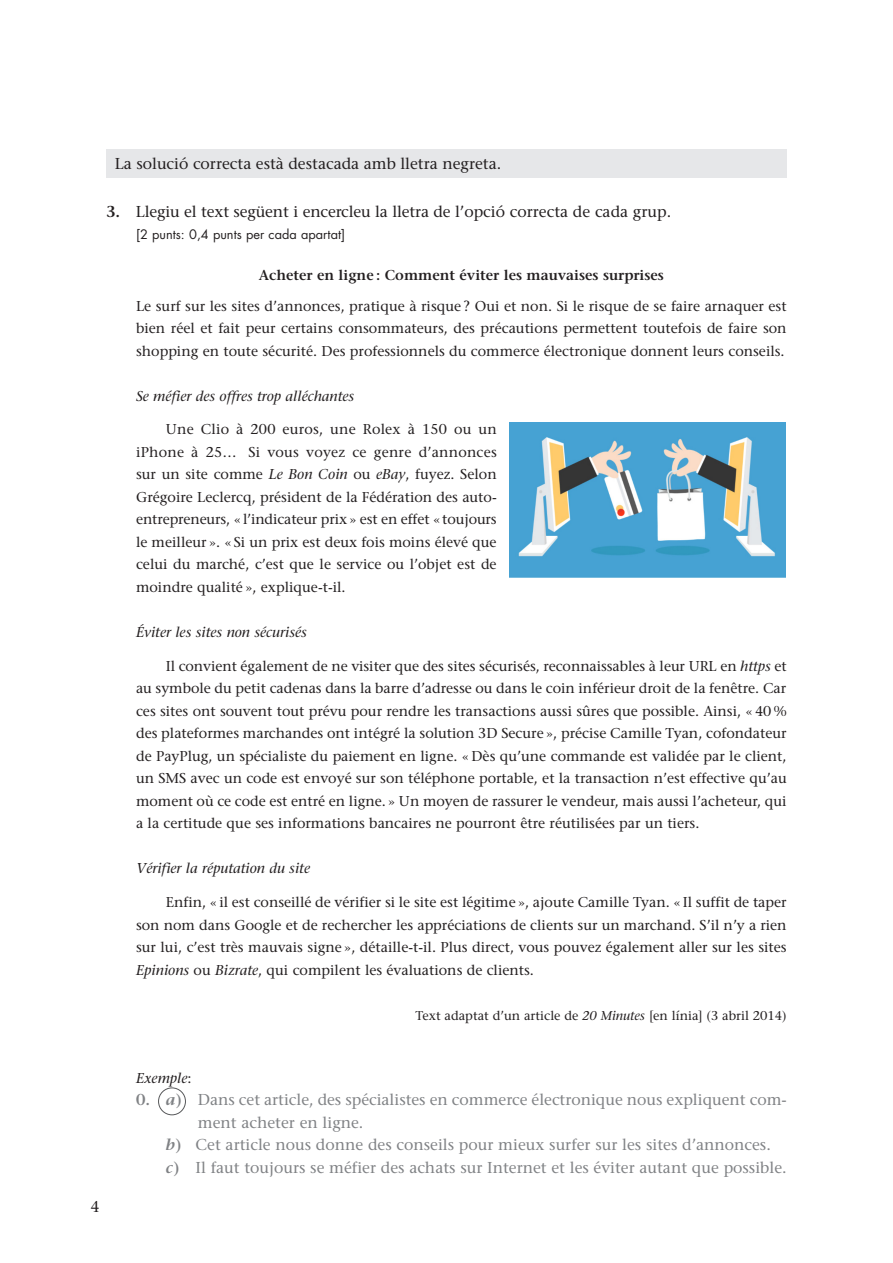
<style>
.page{position:relative;width:893px;height:1263px;background:#fff}
.page>*{position:absolute;margin:0;border:0;box-sizing:border-box;transform-origin:0 0}
.Francés_con_sangría{font:15.75px/22.5px "Stone Serif";color:#808285}
.Pregunta{font:15.75px "Stone Serif";color:#231f20}
.Texto_con_sangría{font:14.25px/22.5px "Stone Serif";color:#231f20;text-align:justify}
.Texto_con_sangría-2{font:italic 14.25px "Stone Serif";color:#231f20}
.Título_1{font:600 14.25px "Stone Serif";color:#231f20}
.Francés_con_sangría-2{font:italic 14.25px "Stone Serif";color:#231f20}
.Nota{font:12.75px "Stone Serif";color:#231f20}
.Puntuación{font:12.75px "Futura";color:#231f20}
.s1{font-weight:600}
.s2{font-style:italic}
.s3{font-style:normal}
.s4{font-weight:600;font-style:italic}
</style>
<div class="page">
<div style="left:106px;top:149px;width:681px;height:29px;background:#e6e7e9"></div>
<div style="left:158px;top:1087px;width:28px;height:28px;border:1px solid #57585a;border-radius:50%"></div>
<img style="left:509px;top:422px;width:277px;height:155px">
<p class="Pregunta" style="left:115px;top:154px;width:388px">La solució correcta està destacada amb lletra negreta.</p>
<p class="Pregunta" style="left:106px;top:202px;width:566px"><span class="s1">3.</span> Llegiu el text següent i encercleu la lletra de l’opció correcta de cada grup.</p>
<p class="Puntuación" style="left:136px;top:226px;width:211px">[2 punts: 0,4 punts per cada apartat]</p>
<p class="Título_1" style="left:259px;top:266px;width:407px">Acheter en ligne : Comment éviter les mauvaises surprises</p>
<p class="Texto_con_sangría" style="left:136px;top:294px;width:652px">Le surf sur les sites d’annonces, pratique à risque ? Oui et non. Si le risque de se faire arnaquer est bien réel et fait peur certains consommateurs, des précautions permettent toutefois de faire son shopping en toute sécurité. Des professionnels du commerce électronique donnent leurs conseils.</p>
<p class="Texto_con_sangría-2" style="left:136px;top:387px;width:220px">Se méfier des offres trop alléchantes</p>
<p class="Texto_con_sangría" style="left:136px;top:418px;width:362px;text-indent:30px">Une Clio à 200 euros, une Rolex à 150 ou un iPhone à 25… Si vous voyez ce genre d’annonces sur un site comme <span class="s2">Le Bon Coin</span> ou <span class="s2">eBay</span>, fuyez. Selon Grégoire Leclercq, président de la Fédération des auto&shy;entrepreneurs, « l’indicateur prix » est en effet « toujours le meilleur ». « Si un prix est deux fois moins élevé que celui du marché, c’est que le service ou l’objet est de moindre qualité », explique-t-il.</p>
<p class="Texto_con_sangría-2" style="left:136px;top:624px;width:172px">Éviter les sites non sécurisés</p>
<p class="Texto_con_sangría" style="left:136px;top:654px;width:652px;text-indent:30px">Il convient également de ne visiter que des sites sécurisés, reconnaissables à leur URL en <span class="s2">https</span> et au symbole du petit cadenas dans la barre d’adresse ou dans le coin inférieur droit de la fenêtre. Car ces sites ont souvent tout prévu pour rendre les transactions aussi sûres que possible. Ainsi, « 40 % des plateformes marchandes ont intégré la solution 3D Secure », précise Camille Tyan, cofondateur de PayPlug, un spécialiste du paiement en ligne. « Dès qu’une commande est validée par le client, un SMS avec un code est envoyé sur son téléphone portable, et la transaction n’est effective qu’au moment où ce code est entré en ligne. » Un moyen de rassurer le vendeur, mais aussi l’acheteur, qui a la certitude que ses informations bancaires ne pourront être réutilisées par un tiers.</p>
<p class="Texto_con_sangría-2" style="left:136px;top:860px;width:175px">Vérifier la réputation du site</p>
<p class="Texto_con_sangría" style="left:136px;top:891px;width:652px;text-indent:30px">Enfin, « il est conseillé de vérifier si le site est légitime », ajoute Camille Tyan. « Il suffit de taper son nom dans Google et de rechercher les appréciations de clients sur un marchand. S’il n’y a rien sur lui, c’est très mauvais signe », détaille-t-il. Plus direct, vous pouvez également aller sur les sites <span class="s2">Epinions</span> ou <span class="s2">Bizrate</span>, qui compilent les évaluations de clients.</p>
<p class="Nota" style="left:416px;top:1007px;width:373px">Text adaptat d’un article de <span class="s2">20 Minutes</span> [en línia] (3 abril 2014)</p>
<p class="Pregunta" style="left:91px;top:1197px;width:11px">4</p>
<p class="Francés_con_sangría-2" style="left:136px;top:1069px;width:57px">Exemple<span class="s3">:</span></p>
<p class="Francés_con_sangría" style="left:198px;top:1088px;width:590px;text-indent:-62px"><span class="s1">0.</span> <span class="s4">a</span><span class="s1">)</span> Dans cet article, des spécialistes en commerce électronique nous expliquent com&shy;ment acheter en ligne.</p>
<p class="Francés_con_sangría" style="left:166px;top:1133px;width:606px"><span class="s4">b</span><span class="s1">)</span> Cet article nous donne des conseils pour mieux surfer sur les sites d’annonces.</p>
<p class="Francés_con_sangría" style="left:166px;top:1156px;width:622px"><span class="s4">c</span><span class="s1">)</span> Il faut toujours se méfier des achats sur Internet et les éviter autant que possible.</p>
</div>
